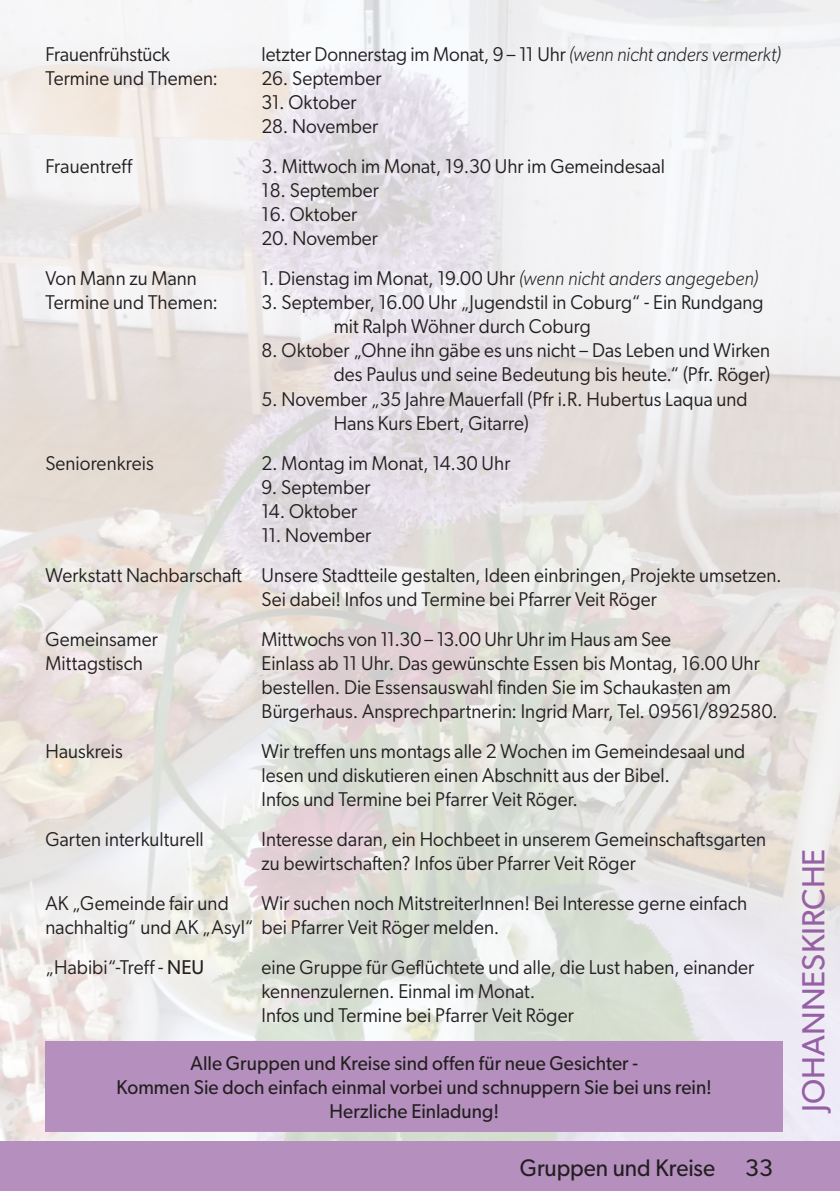
<style>
.page{position:relative;width:840px;height:1191px;background:#fff}
.page>*{position:absolute;margin:0;border:0;box-sizing:border-box;transform-origin:0 0}
.t1{font:32px "Gibson";color:#9560a4}
.Absatzformat_1{font:24px "Gibson";color:#231f20;scale:.95 1}
.Absatzformat_1-2{font:24px "Gibson";color:#231f20}
.Fließtext{font:20px "Gibson";letter-spacing:.005em;color:#231f20;scale:.95 1}
.Fließtext-2{font:20px "Gibson";letter-spacing:.005em;color:#231f20;scale:.95 1}
.s1{font-weight:300;font-style:italic}
.s2{font-style:inherit}
</style>
<div class="page">
<img style="left:0;top:0;width:839px;height:1141px">
<div style="left:0;top:1141px;width:839px;height:50px;background:#b590bf"></div>
<div style="left:45px;top:1040px;width:737px;height:91px;background:#b590bf"></div>
<p class="Fließtext" style="left:45px;top:42px;width:133px">Frauenfrühstück</p>
<p class="Fließtext" style="left:261px;top:42px;width:547px">letzter Donnerstag im Monat, 9 – 11 Uhr <span class="s1">(wenn nicht anders vermerkt)</span></p>
<p class="Fließtext" style="left:45px;top:66px;width:183px">Termine und Themen:</p>
<p class="Fließtext" style="left:261px;top:66px;width:128px">26. September</p>
<p class="Fließtext" style="left:261px;top:90px;width:101px">31. Oktober</p>
<p class="Fließtext" style="left:261px;top:114px;width:124px">28. November</p>
<p class="Fließtext" style="left:45px;top:154px;width:92px">Frauentreff</p>
<p class="Fließtext" style="left:261px;top:154px;width:426px">3. Mittwoch im Monat, 19.30 Uhr im Gemeindesaal</p>
<p class="Fließtext" style="left:261px;top:178px;width:125px">18. September</p>
<p class="Fließtext" style="left:261px;top:202px;width:102px">16. Oktober</p>
<p class="Fließtext" style="left:261px;top:226px;width:124px">20. November</p>
<p class="Fließtext" style="left:45px;top:266px;width:161px">Von Mann zu Mann</p>
<p class="Fließtext" style="left:261px;top:266px;width:524px">1. Dienstag im Monat, 19.00 Uhr <span class="s1">(wenn nicht anders angegeben)</span></p>
<p class="Fließtext" style="left:45px;top:290px;width:183px">Termine und Themen:</p>
<p class="Fließtext" style="left:261px;top:290px;width:529px">3. September, 16.00 Uhr „Jugendstil in Coburg“ - Ein Rundgang</p>
<p class="Fließtext" style="left:333px;top:314px;width:272px">mit Ralph Wöhner durch Coburg</p>
<p class="Fließtext" style="left:261px;top:338px;width:536px">8. Oktober „Ohne ihn gäbe es uns nicht – Das Leben und Wirken</p>
<p class="Fließtext" style="left:333px;top:362px;width:460px">des Paulus und seine Bedeutung bis heute.“ (Pfr. Röger)</p>
<p class="Fließtext" style="left:261px;top:386px;width:513px">5. November „35 Jahre Mauerfall (Pfr i.R. Hubertus Laqua und</p>
<p class="Fließtext" style="left:333px;top:410px;width:207px">Hans Kurs Ebert, Gitarre)</p>
<p class="Fließtext" style="left:45px;top:450px;width:115px">Seniorenkreis</p>
<p class="Fließtext" style="left:261px;top:450px;width:263px">2. Montag im Monat, 14.30 Uhr</p>
<p class="Fließtext" style="left:261px;top:474px;width:116px">9. September</p>
<p class="Fließtext" style="left:261px;top:498px;width:102px">14. Oktober</p>
<p class="Fließtext" style="left:261px;top:522px;width:117px">11. November</p>
<p class="Fließtext" style="left:45px;top:562px;width:776px">Werkstatt Nachbarschaft Unsere Stadtteile gestalten, Ideen einbringen, Projekte umsetzen.</p>
<p class="Fließtext" style="left:261px;top:586px;width:417px">Sei dabei! Infos und Termine bei Pfarrer Veit Röger</p>
<p class="Fließtext" style="left:45px;top:626px;width:120px">Gemeinsamer</p>
<p class="Fließtext" style="left:261px;top:626px;width:432px">Mittwochs von 11.30 – 13.00 Uhr Uhr im Haus am See</p>
<p class="Fließtext" style="left:45px;top:650px;width:104px">Mittagstisch</p>
<p class="Fließtext" style="left:261px;top:650px;width:525px">Einlass ab 11 Uhr. Das gewünschte Essen bis Montag, 16.00 Uhr</p>
<p class="Fließtext" style="left:261px;top:674px;width:495px">bestellen. Die Essensauswahl finden Sie im Schaukasten am</p>
<p class="Fließtext" style="left:261px;top:698px;width:544px">Bürgerhaus. Ansprechpartnerin: Ingrid Marr, Tel. 09561/892580.</p>
<p class="Fließtext" style="left:45px;top:738px;width:83px">Hauskreis</p>
<p class="Fließtext" style="left:261px;top:738px;width:510px">Wir treffen uns montags alle 2 Wochen im Gemeindesaal und</p>
<p class="Fließtext" style="left:261px;top:762px;width:431px">lesen und diskutieren einen Abschnitt aus der Bibel.</p>
<p class="Fließtext" style="left:261px;top:786px;width:334px">Infos und Termine bei Pfarrer Veit Röger.</p>
<p class="Fließtext" style="left:45px;top:826px;width:168px">Garten interkulturell</p>
<p class="Fließtext" style="left:261px;top:826px;width:532px">Interesse daran, ein Hochbeet in unserem Gemeinschaftsgarten</p>
<p class="Fließtext" style="left:261px;top:850px;width:395px">zu bewirtschaften? Infos über Pfarrer Veit Röger</p>
<p class="Fließtext" style="left:45px;top:890px;width:194px">AK „Gemeinde fair und</p>
<p class="Fließtext" style="left:261px;top:890px;width:512px">Wir suchen noch MitstreiterInnen! Bei Interesse gerne einfach</p>
<p class="Fließtext" style="left:45px;top:914px;width:479px">nachhaltig“ und AK „Asyl“ bei Pfarrer Veit Röger melden.</p>
<p class="Fließtext" style="left:45px;top:954px;width:168px">„Habibi“-Treff - <span class="s2">NEU</span></p>
<p class="Fließtext" style="left:261px;top:954px;width:520px">eine Gruppe für Geflüchtete und alle, die Lust haben, einander</p>
<p class="Fließtext" style="left:261px;top:978px;width:289px">kennenzulernen. Einmal im Monat.</p>
<p class="Fließtext" style="left:261px;top:1002px;width:330px">Infos und Termine bei Pfarrer Veit Röger</p>
<p class="Fließtext-2" style="left:190px;top:1050px;width:472px">Alle Gruppen und Kreise sind offen für neue Gesichter -</p>
<p class="Fließtext-2" style="left:117px;top:1074px;width:627px">Kommen Sie doch einfach einmal vorbei und schnuppern Sie bei uns rein!</p>
<p class="Fließtext-2" style="left:329px;top:1098px;width:180px">Herzliche Einladung!</p>
<p class="Absatzformat_1" style="left:519px;top:1153px;width:207px">Gruppen und Kreise</p>
<p class="Absatzformat_1-2" style="left:744px;top:1153px;width:30px">33</p>
<h1 class="t1" style="left:793px;top:1111px;width:265px;rotate:-90deg">JOHANNESKIRCHE</h1>
</div>
